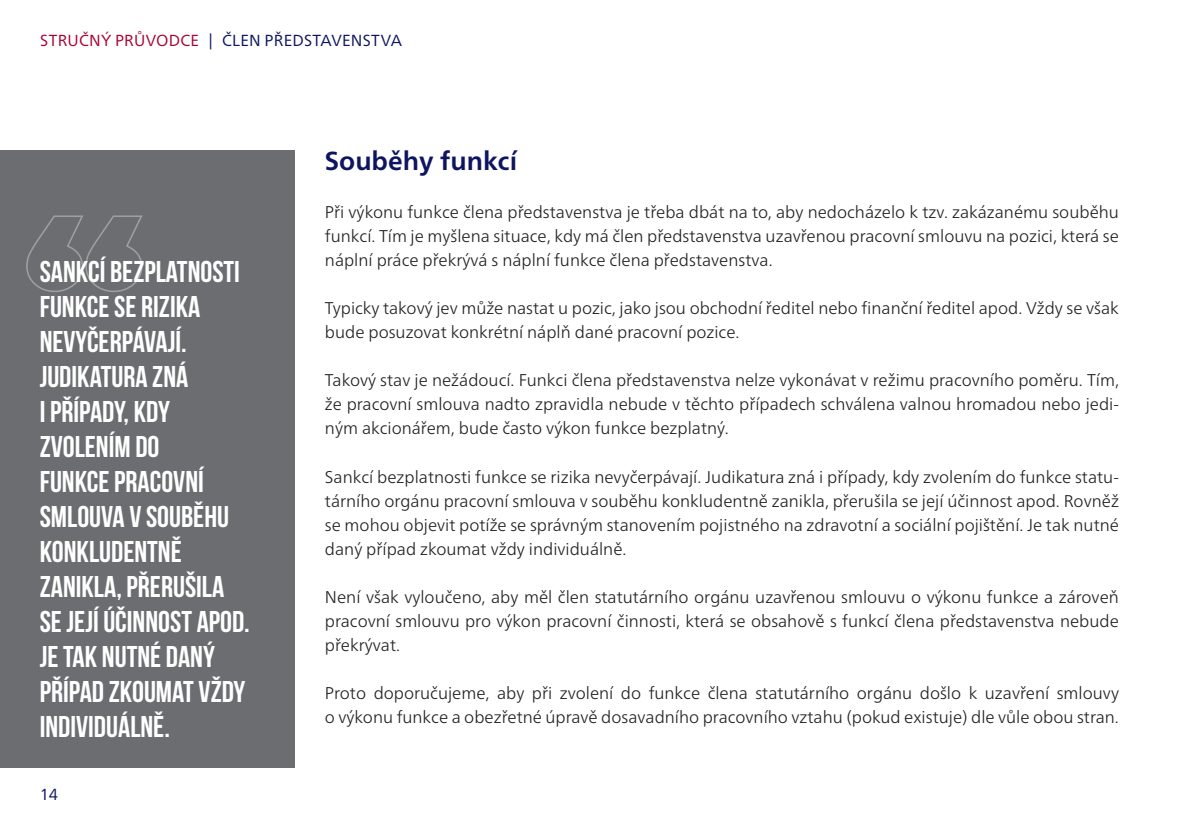
<style>
.page{position:relative;width:1191px;height:840px;background:#fff}
.page>*{position:absolute;margin:0;border:0;box-sizing:border-box;transform-origin:0 0}
.t1{font:700 30px/35px "Bebas Neue";color:#fff}
.t2{font:700 26px "Frutiger Neue LTW1 G";color:#0e1560}
.t3{font:300 17px/24px "Frutiger Neue LTW1 G";color:#231f20;text-align:justify}
.t4{font:16px "Frutiger Neue LTW1 G";letter-spacing:.01em;color:#0e1560}
.s1{color:#a80235}
</style>
<div class="page">
<div style="left:0;top:150px;width:295px;height:617px;background:#6c6d70"></div>
<svg style="left:26px;top:215px;width:117px;height:77px"></svg>
<p class="t4" style="left:40px;top:29px;width:363px"><span class="s1">STRUČNÝ PRŮVODCE</span> | ČLEN PŘEDSTAVENSTVA</p>
<p class="t1" style="left:40px;top:253px;width:211px">SANKCÍ BEZPLATNOSTI<br>FUNKCE SE RIZIKA<br>NEVYČERPÁVAJÍ.<br>JUDIKATURA ZNÁ<br>I PŘÍPADY, KDY<br>ZVOLENÍM DO<br>FUNKCE PRACOVNÍ<br>SMLOUVA V SOUBĚHU<br>KONKLUDENTNĚ<br>ZANIKLA, PŘERUŠILA<br>SE JEJÍ ÚČINNOST APOD.<br>JE TAK NUTNÉ DANÝ<br>PŘÍPAD ZKOUMAT VŽDY<br>INDIVIDUÁLNĚ.</p>
<p class="t4" style="left:40px;top:782px;width:20px">14</p>
<p class="t2" style="left:325px;top:142px;width:194px">Souběhy funkcí</p>
<p class="t3" style="left:325px;top:199px;width:795px">Při výkonu funkce člena představenstva je třeba dbát na to, aby nedocházelo k tzv. zakázanému souběhu funkcí. Tím je myšlena situace, kdy má člen představenstva uzavřenou pracovní smlouvu na pozici, která se náplní práce překrývá s náplní funkce člena představenstva.</p>
<p class="t3" style="left:325px;top:295px;width:795px">Typicky takový jev může nastat u pozic, jako jsou obchodní ředitel nebo finanční ředitel apod. Vždy se však bude posuzovat konkrétní náplň dané pracovní pozice.</p>
<p class="t3" style="left:325px;top:367px;width:795px">Takový stav je nežádoucí. Funkci člena představenstva nelze vykonávat v režimu pracovního poměru. Tím, že pracovní smlouva nadto zpravidla nebude v těchto případech schválena valnou hromadou nebo jedi&shy;ným akcionářem, bude často výkon funkce bezplatný.</p>
<p class="t3" style="left:325px;top:463px;width:795px">Sankcí bezplatnosti funkce se rizika nevyčerpávají. Judikatura zná i případy, kdy zvolením do funkce statu&shy;tárního orgánu pracovní smlouva v souběhu konkludentně zanikla, přerušila se její účinnost apod. Rovněž se mohou objevit potíže se správným stanovením pojistného na zdravotní a sociální pojištění. Je tak nutné daný případ zkoumat vždy individuálně.</p>
<p class="t3" style="left:325px;top:583px;width:795px">Není však vyloučeno, aby měl člen statutárního orgánu uzavřenou smlouvu o výkonu funkce a zároveň pracovní smlouvu pro výkon pracovní činnosti, která se obsahově s funkcí člena představenstva nebude překrývat.</p>
<p class="t3" style="left:325px;top:679px;width:795px">Proto doporučujeme, aby při zvolení do funkce člena statutárního orgánu došlo k uzavření smlouvy o výkonu funkce a obezřetné úpravě dosavadního pracovního vztahu (pokud existuje) dle vůle obou stran.</p>
</div>
